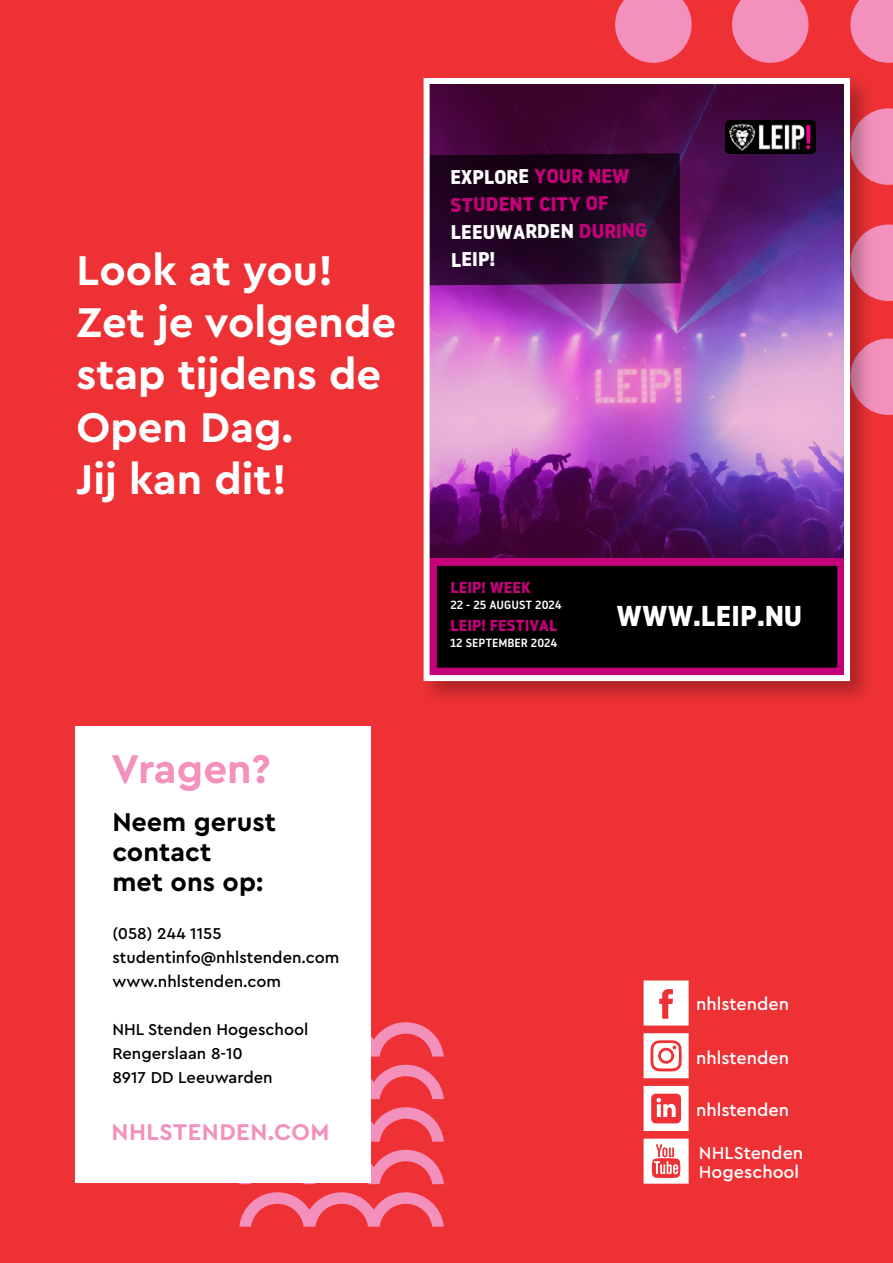
<style>
.page{position:relative;width:893px;height:1263px;background:#ee3135}
.page>*{position:absolute;margin:0;border:0;box-sizing:border-box;transform-origin:0 0}
.t1{font:700 43.5px/52.2px "Cera PRO";color:#fff}
.t2{font:700 42px "Cera PRO";color:#f391bc}
.t3{font:700 28.65px "Noway";color:#fff}
.t4{font:700 27px/30px "Cera PRO";color:#000}
.t5{font:700 23.85px "Cera PRO";letter-spacing:.02em;color:#f391bc}
.t6{font:700 19.8px/27.5px "Noway";color:#c4007a}
.t7{font:500 18px/19.5px "Cera PRO";color:#fff}
.t8{font:500 16.5px/24px "Cera PRO";color:#000}
.t9{font:700 15.9px "Noway";color:#c4007a}
.t10{font:500 11.85px "Noway";color:#fff}
.s1{color:#fff}
</style>
<div class="page">
<svg style="left:615px;top:0;width:77px;height:63px;background:#f280a5"></svg>
<svg style="left:732px;top:0;width:76px;height:63px;background:#f281a6"></svg>
<svg style="left:850px;top:0;width:43px;height:63px;background:#f282a6"></svg>
<svg style="left:875px;top:108px;width:18px;height:77px"></svg>
<svg style="left:875px;top:338px;width:18px;height:77px"></svg>
<svg style="left:875px;top:225px;width:18px;height:76px"></svg>
<svg style="left:644px;top:980px;width:45px;height:45px"></svg>
<svg style="left:644px;top:1033px;width:45px;height:45px"></svg>
<svg style="left:644px;top:1139px;width:45px;height:45px"></svg>
<svg style="left:644px;top:1086px;width:45px;height:45px"></svg>
<svg style="left:239px;top:1192px;width:205px;height:35px;background:#f0596d"></svg>
<svg style="left:371px;top:1107px;width:73px;height:34px;background:#f0596e"></svg>
<svg style="left:239px;top:1150px;width:205px;height:34px;background:#f06174"></svg>
<svg style="left:371px;top:1065px;width:73px;height:34px;background:#f05a6f"></svg>
<svg style="left:371px;top:1022px;width:73px;height:34px;background:#f05a6e"></svg>
<div style="left:76px;top:726px;width:295px;height:456px;background:#fff"></div>
<div style="left:420px;top:75px;width:455px;height:630px;background:#000;opacity:.27"></div>
<img style="left:421px;top:75px;width:432px;height:609px">
<h1 class="t1" style="left:77px;top:242px;width:321px">Look at you!<br>Zet je volgende stap tijdens de<br>Open Dag.<br>Jij kan dit!</h1>
<h2 class="t2" style="left:112px;top:741px;width:161px">Vragen?</h2>
<h3 class="t4" style="left:112px;top:806px;width:165px">Neem gerust contact<br>met ons op:</h3>
<p class="t8" style="left:112px;top:921px;width:229px">(058) 244 1155 studentinfo@nhlstenden.com www.nhlstenden.com</p>
<p class="t8" style="left:112px;top:1017px;width:198px">NHL Stenden Hogeschool<br>Rengerslaan 8-10<br>8917 DD Leeuwarden</p>
<h3 class="t5" style="left:112px;top:1116px;width:219px">NHLSTENDEN.COM</h3>
<p class="t6" style="left:449px;top:164px;width:198px;rotate:-1deg"><span class="s1">EXPLORE</span> YOUR NEW<br>STUDENT CITY OF<br><span class="s1">LEEUWARDEN</span> DURING<br><span class="s1">LEIP!</span></p>
<p class="t9" style="left:450px;top:578px;width:82px">LEIP! WEEK</p>
<p class="t9" style="left:450px;top:616px;width:108px">LEIP! FESTIVAL</p>
<p class="t10" style="left:450px;top:596px;width:113px">22 - 25 AUGUST 2024</p>
<p class="t10" style="left:450px;top:634px;width:109px">12 SEPTEMBER 2024</p>
<h3 class="t3" style="left:617px;top:600px;width:187px">WWW.LEIP.NU</h3>
<p class="t7" style="left:696px;top:994px;width:95px">nhlstenden</p>
<p class="t7" style="left:696px;top:1047px;width:95px">nhlstenden</p>
<p class="t7" style="left:696px;top:1099px;width:95px">nhlstenden</p>
<p class="t7" style="left:699px;top:1142px;width:106px">NHLStenden<br>Hogeschool</p>
</div>
